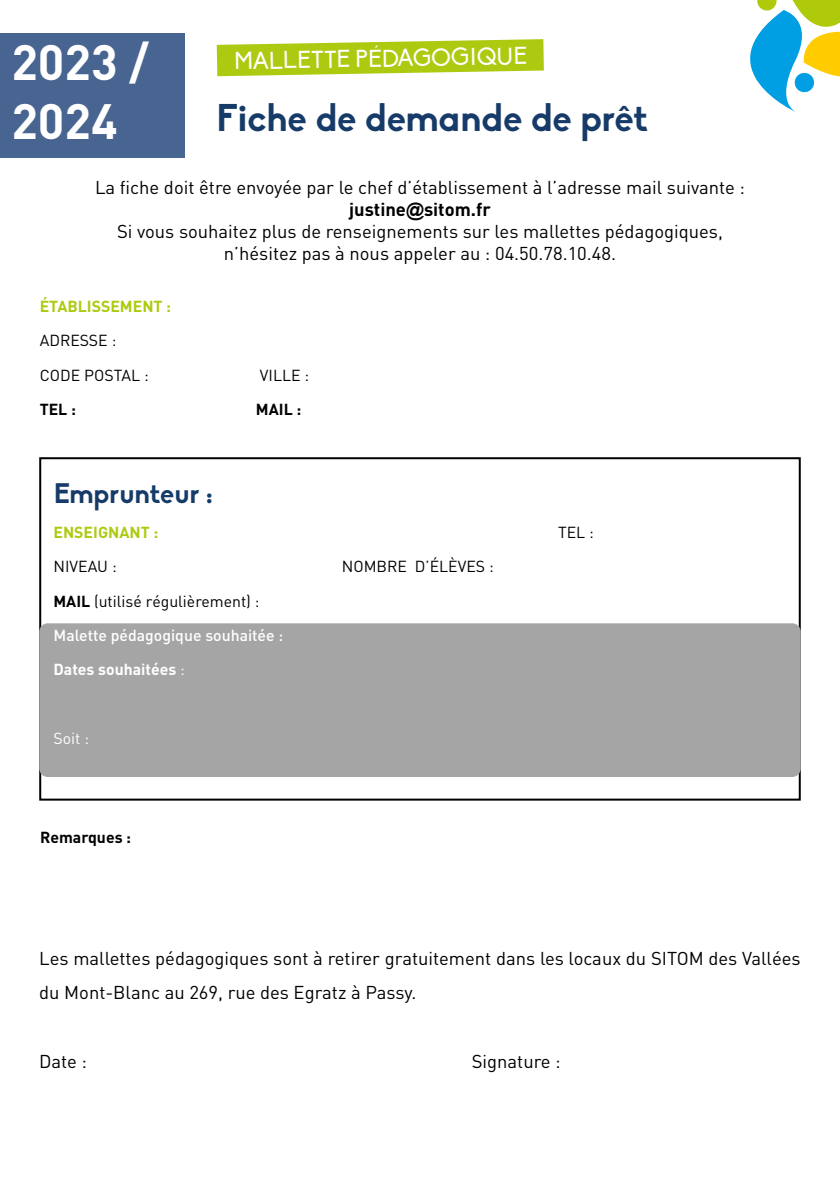
<style>
.page{position:relative;width:840px;height:1191px;background:#fff}
.page>*{position:absolute;margin:0;border:0;box-sizing:border-box;transform-origin:0 0}
.t1{font:700 49px "DIN";color:#fff}
.t2{font:700 38px "Biko";color:#163b68}
.t3{font:700 27.8px "Biko";color:#163b68}
.t4{font:24px "Biko";color:#fff}
.t5{font:18.4px/34.4px "DIN";color:#000}
.t6{font:700 18.4px "DIN";color:#000}
.t7{font:15.8px "DIN";color:#000}
.t8{font:500 15.8px "DIN";color:#fff}
.t9{font:700 15.8px "DIN";color:#aeca10}
.t10{font:700 15.8px "DIN";color:#000}
.t11{font:700 15.8px "DIN";color:#fff}
.t12{font:15.8px "DIN";color:#fff}
.s1{font-family:"Arial"}
.s2{font-weight:700}
.s3{font-weight:400}
</style>
<div class="page">
<div style="left:39px;top:457px;width:761px;height:343px;border:2px solid #000"></div>
<div style="left:39px;top:623px;width:761px;height:154px;background:#a5a5a5;border-radius:9px"></div>
<div style="left:0;top:33px;width:185px;height:124px;background:#486491"></div>
<svg style="left:217px;top:39px;width:326px;height:37px;background:#bad234"></svg>
<svg style="left:750px;top:0;width:89px;height:112px"></svg>
<p class="t1" style="left:11px;top:30px;width:139px">2023 /</p>
<p class="t1" style="left:11px;top:89px;width:108px">2024</p>
<p class="t4" style="left:233px;top:47px;width:294px;rotate:-1deg">MALLETTE PÉDAGOGIQUE</p>
<p class="t2" style="left:217px;top:95px;width:433px">Fiche de demande de prêt</p>
<p class="t5" style="left:95px;top:169px;width:651px">La fiche doit être envoyée par le chef d’établissement à l’adresse mail suivante :</p>
<p class="t6" style="left:349px;top:197px;width:143px">justine<span class="s1">@</span>sitom.fr</p>
<p class="t5" style="left:117px;top:213px;width:607px">Si vous souhaitez plus de renseignements sur les mallettes pédagogiques,</p>
<p class="t5" style="left:224px;top:236px;width:393px">n’hésitez pas à nous appeler au : 04.50.78.10.48.</p>
<p class="t9" style="left:40px;top:296px;width:133px">ÉTABLISSEMENT :</p>
<p class="t7" style="left:40px;top:330px;width:78px">ADRESSE :</p>
<p class="t7" style="left:40px;top:365px;width:110px">CODE POSTAL :</p>
<p class="t7" style="left:260px;top:365px;width:51px">VILLE :</p>
<p class="t10" style="left:40px;top:399px;width:38px">TEL :</p>
<p class="t10" style="left:256px;top:399px;width:47px">MAIL :</p>
<p class="t3" style="left:53px;top:477px;width:161px">Emprunteur :</p>
<p class="t9" style="left:53px;top:522px;width:106px">ENSEIGNANT :</p>
<p class="t7" style="left:557px;top:522px;width:37px">TEL :</p>
<p class="t7" style="left:53px;top:556px;width:65px">NIVEAU :</p>
<p class="t7" style="left:341px;top:556px;width:153px">NOMBRE D’ÉLÈVES :</p>
<p class="t7" style="left:53px;top:591px;width:207px"><span class="s2">MAIL</span> (utilisé régulièrement) :</p>
<p class="t8" style="left:53px;top:625px;width:231px">Malette pédagogique souhaitée :</p>
<p class="t11" style="left:53px;top:659px;width:133px">Dates souhaitées <span class="s3">:</span></p>
<p class="t12" style="left:53px;top:728px;width:37px">Soit :</p>
<p class="t10" style="left:40px;top:827px;width:93px">Remarques :</p>
<p class="t5" style="left:39px;top:940px;width:762px">Les mallettes pédagogiques sont à retirer gratuitement dans les locaux du SITOM des Vallées du Mont-Blanc au 269, rue des Egratz à Passy.</p>
<p class="t5" style="left:39px;top:1043px;width:49px">Date :</p>
<p class="t5" style="left:471px;top:1043px;width:90px">Signature :</p>
</div>
